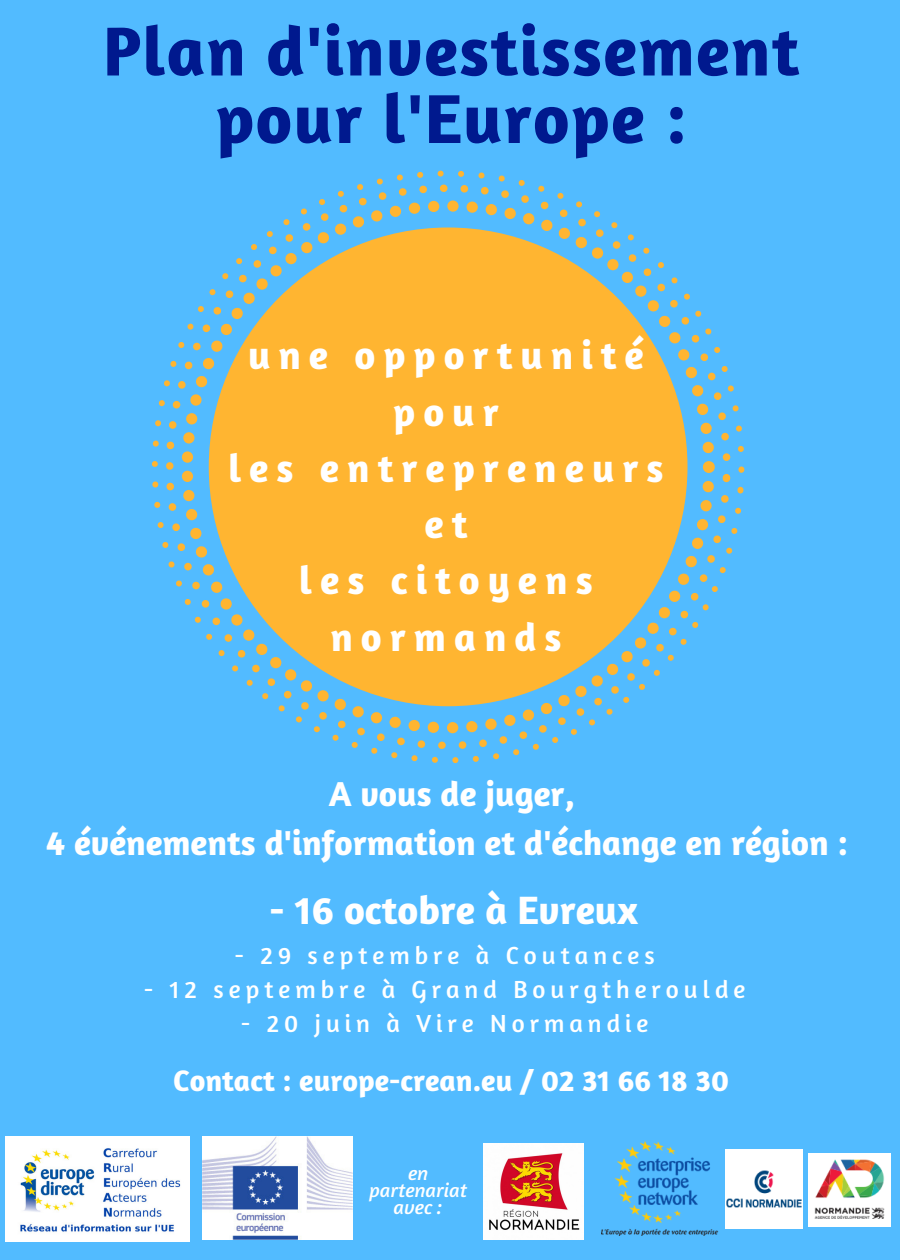
<style>
.page{position:relative;width:900px;height:1260px;background:#52bbff}
.page>*{position:absolute;margin:0;border:0;box-sizing:border-box;transform-origin:0 0}
.t1{font:700 70.5px/67.5px "Amaranth";letter-spacing:.02em;color:#00198e;text-align:center}
.t2{font:700 40.25px/56.2px "Amaranth";letter-spacing:.2em;color:#fff;text-align:center}
.t3{font:700 40.25px "Amaranth";color:#fff}
.t4{font:700 35.25px/48.8px "Amaranth";color:#fff;text-align:center}
.t5{font:700 30.25px "Amaranth";color:#fff}
.t6{font:25.25px "Amaranth";letter-spacing:.2em;color:#fff}
.t7{font:italic 20px/17px "Amaranth";color:#fff;text-align:center}
</style>
<div class="page">
<svg style="left:152px;top:171px;width:592px;height:592px;fill:#ffb531"></svg>
<img style="left:726px;top:1149px;width:76px;height:79px">
<img style="left:6px;top:1136px;width:183px;height:105px">
<img style="left:808px;top:1153px;width:83px;height:73px">
<img style="left:602px;top:1141px;width:116px;height:95px">
<img style="left:484px;top:1144px;width:99px;height:95px">
<img style="left:202px;top:1136px;width:150px;height:103px">
<h1 class="t1" style="left:103px;top:16px;width:698px">Plan d'investissement pour l'Europe :</h1>
<h2 class="t2" style="left:228px;top:326px;width:437px">une opportunité pour<br>les entrepreneurs et<br>les citoyens normands</h2>
<h3 class="t4" style="left:46px;top:769px;width:803px">A vous de juger,<br>4 événements d'information et d'échange en région :</h3>
<h2 class="t3" style="left:270px;top:885px;width:370px">- 16 octobre à Evreux</h2>
<p class="t6" style="left:235px;top:939px;width:422px">- 29 septembre à Coutances</p>
<p class="t6" style="left:144px;top:973px;width:603px">- 12 septembre à Grand Bourgtheroulde</p>
<p class="t6" style="left:241px;top:1007px;width:409px">- 20 juin à Vire Normandie</p>
<p class="t5" style="left:173px;top:1062px;width:557px">Contact : europe-crean.eu / 02 31 66 18 30</p>
<p class="t7" style="left:369px;top:1164px;width:100px">en partenariat avec :</p>
</div>
